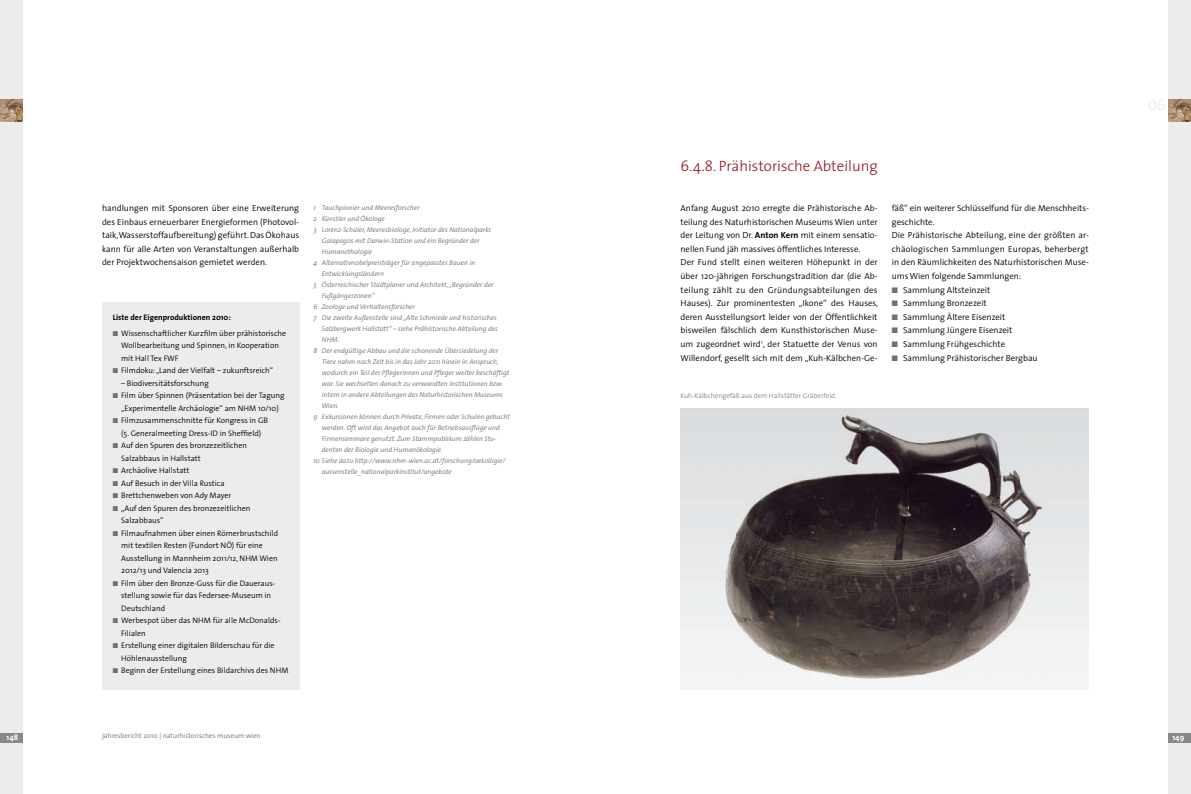
<style>
.page{position:relative;width:1191px;height:794px;background:#fff}
.page>*{position:absolute;margin:0;border:0;box-sizing:border-box;transform-origin:0 0}
.t1{font:300 15px "The Sans";color:#92131e}
.t2{font:300 8.8px/13.6px "The Sans";color:#000}
.t3{font:300 8px/12.5px "The Sans";color:#000}
.t4{font:700 8px "The Sans";color:#000}
.t5{font:700 8px "The Sans";color:#fff}
.t6{font:italic 300 7px "The Sans";color:#707173}
.t7{font:300 7px "The Sans";color:#707173}
.t8{font:300 7px "The Sans";color:#707173}
.s1{color:#707173}
.s2{font-weight:700}
</style>
<div class="page">
<div style="left:0;top:0;width:23px;height:794px;background:#ececed"></div>
<div style="left:0;top:732px;width:23px;height:10px;background:#878889"></div>
<div style="left:1168px;top:0;width:23px;height:794px;background:#ececed"></div>
<div style="left:1168px;top:732px;width:23px;height:10px;background:#878889"></div>
<img style="left:680px;top:408px;width:409px;height:278px">
<div style="left:102px;top:302px;width:197px;height:387px;background:#ececed"></div>
<img style="left:0;top:99px;width:23px;height:23px">
<img style="left:1168px;top:99px;width:23px;height:23px">
<p class="t2" style="left:102px;top:201px;width:199px;text-align:justify">handlungen mit Sponsoren über eine Erweiterung des Einbaus erneuerbarer Energieformen (Photovol&shy;taik, Wasserstoffaufbereitung) geführt. Das Ökohaus kann für alle Arten von Veranstaltungen außerhalb der Projektwochensaison gemietet werden.</p>
<p class="t6" style="left:313px;top:202px;width:108px">1 Tauchpionier und Meeresforscher</p>
<p class="t6" style="left:313px;top:213px;width:73px">2 Künstler und Ökologe</p>
<p class="t6" style="left:313px;top:224px;width:179px">3 Lorenz-Schüler, Meeresbiologe, Initiator des Nationalparks</p>
<p class="t6" style="left:322px;top:235px;width:159px">Galapagos mit Darwin-Station und ein Begründer der</p>
<p class="t6" style="left:322px;top:246px;width:52px">Humanethologie</p>
<p class="t6" style="left:313px;top:257px;width:164px">4 Alternativnobelpreisträger für angepasstes Bauen in</p>
<p class="t6" style="left:322px;top:268px;width:64px">Entwicklungsländern</p>
<p class="t6" style="left:313px;top:279px;width:182px">5 Österreichischer Stadtplaner und Architekt, „Begründer der</p>
<p class="t6" style="left:322px;top:290px;width:54px">Fußgängerzonen“</p>
<p class="t6" style="left:313px;top:301px;width:103px">6 Zoologe und Verhaltensforscher</p>
<p class="t6" style="left:313px;top:312px;width:185px">7 Die zweite Außenstelle sind „Alte Schmiede und historisches</p>
<p class="t6" style="left:322px;top:323px;width:177px">Salzbergwerk Hallstatt“ – siehe Prähistorische Abteilung des</p>
<p class="t6" style="left:322px;top:334px;width:19px">NHM.</p>
<p class="t6" style="left:313px;top:345px;width:186px">8 Der endgültige Abbau und die schonende Übersiedelung der</p>
<p class="t6" style="left:322px;top:356px;width:178px">Tiere nahm noch Zeit bis in das Jahr 2011 hinein in Anspruch,</p>
<p class="t6" style="left:322px;top:367px;width:189px">wodurch ein Teil der Pflegerinnen und Pfleger weiter beschäftigt</p>
<p class="t6" style="left:322px;top:378px;width:182px">war. Sie wechselten danach zu verwandten Institutionen bzw.</p>
<p class="t6" style="left:322px;top:389px;width:183px">intern in andere Abteilungen des Naturhistorischen Museums</p>
<p class="t6" style="left:322px;top:400px;width:18px">Wien.</p>
<p class="t6" style="left:313px;top:411px;width:198px">9 Exkursionen können durch Private, Firmen oder Schulen gebucht</p>
<p class="t6" style="left:322px;top:422px;width:180px">werden. Oft wird das Angebot auch für Betriebsausflüge und</p>
<p class="t6" style="left:322px;top:433px;width:176px">Firmenseminare genutzt. Zum Stammpublikum zählen Stu-</p>
<p class="t6" style="left:322px;top:444px;width:122px">denten der Biologie und Humanökologie.</p>
<p class="t6" style="left:313px;top:455px;width:193px">10 Siehe dazu http://www.nhm-wien.ac.at/forschung/oekologie/</p>
<p class="t6" style="left:322px;top:466px;width:132px">aussenstelle_nationalparkinstitut/angebote</p>
<p class="t4" style="left:113px;top:311px;width:120px">Liste der Eigenproduktionen 2010:</p>
<p class="t3" style="left:121px;top:326px;width:166px;text-indent:-9px"><span class="s1">■</span> Wissenschaftlicher Kurzfilm über prähistorische<br>Wollbearbeitung und Spinnen, in Kooperation mit Hall Tex FWF</p>
<p class="t3" style="left:113px;top:364px;width:162px"><span class="s1">■</span> Filmdoku: „Land der Vielfalt – zukunftsreich“</p>
<p class="t3" style="left:121px;top:376px;width:89px">– Biodiversitätsforschung</p>
<p class="t3" style="left:113px;top:389px;width:173px;text-align:center"><span class="s1">■</span> Film über Spinnen (Präsentation bei der Tagung „Experimentelle Archäologie“ am NHM 10/10)</p>
<p class="t3" style="left:113px;top:414px;width:157px;text-align:center"><span class="s1">■</span> Filmzusammenschnitte für Kongress in GB (5. Generalmeeting Dress-ID in Sheffield)</p>
<p class="t3" style="left:121px;top:439px;width:127px;text-indent:-9px"><span class="s1">■</span> Auf den Spuren des bronzezeitlichen<br>Salzabbaus in Hallstatt</p>
<p class="t3" style="left:113px;top:464px;width:78px"><span class="s1">■</span> Archäolive Hallstatt</p>
<p class="t3" style="left:113px;top:476px;width:113px"><span class="s1">■</span> Auf Besuch in der Villa Rustica</p>
<p class="t3" style="left:113px;top:489px;width:120px"><span class="s1">■</span> Brettchenweben von Ady Mayer</p>
<p class="t3" style="left:121px;top:501px;width:131px;text-indent:-9px"><span class="s1">■</span> „Auf den Spuren des bronzezeitlichen<br>Salzabbaus“</p>
<p class="t3" style="left:121px;top:526px;width:158px;text-indent:-9px"><span class="s1">■</span> Filmaufnahmen über einen Römerbrustschild mit textilen Resten (Fundort NÖ) für eine Ausstellung in Mannheim 2011/12, NHM Wien 2012/13 und Valencia 2013</p>
<p class="t3" style="left:121px;top:576px;width:156px;text-indent:-9px"><span class="s1">■</span> Film über den Bronze-Guss für die Daueraus&shy;stellung sowie für das Federsee-Museum in<br>Deutschland</p>
<p class="t3" style="left:121px;top:614px;width:161px;text-indent:-9px"><span class="s1">■</span> Werbespot über das NHM für alle McDonalds-<br>Filialen</p>
<p class="t3" style="left:121px;top:639px;width:155px;text-indent:-9px"><span class="s1">■</span> Erstellung einer digitalen Bilderschau für die<br>Höhlenausstellung</p>
<p class="t3" style="left:113px;top:664px;width:177px"><span class="s1">■</span> Beginn der Erstellung eines Bildarchivs des NHM</p>
<h1 class="t1" style="left:680px;top:154px;width:199px">6.4.8. Prähistorische Abteilung</h1>
<p class="t2" style="left:680px;top:201px;width:199px">Anfang August 2010 erregte die Prähistorische Ab&shy;teilung des Naturhistorischen Museums Wien unter der Leitung von Dr. <span class="s2">Anton Kern</span> mit einem sensatio&shy;nellen Fund jäh massives öffentliches Interesse.<br>Der Fund stellt einen weiteren Höhepunkt in der über 120-jährigen Forschungstradition dar (die Ab&shy;teilung zählt zu den Gründungsabteilungen des Hauses). Zur prominentesten „Ikone“ des Hauses, deren Ausstellungsort leider von der Öffentlichkeit bisweilen fälschlich dem Kunsthistorischen Muse&shy;um zugeordnet wird<sup>1</sup>, der Statuette der Venus von Willendorf, gesellt sich mit dem „Kuh-Kälbchen-Ge-</p>
<p class="t2" style="left:891px;top:201px;width:199px">fäß“ ein weiterer Schlüsselfund für die Menschheits&shy;geschichte.<br>Die Prähistorische Abteilung, eine der größten ar&shy;chäologischen Sammlungen Europas, beherbergt in den Räumlichkeiten des Naturhistorischen Muse&shy;ums Wien folgende Sammlungen:</p>
<p class="t2" style="left:891px;top:282px;width:100px"><span class="s1">■</span> Sammlung Altsteinzeit</p>
<p class="t2" style="left:891px;top:296px;width:97px"><span class="s1">■</span> Sammlung Bronzezeit</p>
<p class="t2" style="left:891px;top:310px;width:115px"><span class="s1">■</span> Sammlung Ältere Eisenzeit</p>
<p class="t2" style="left:891px;top:323px;width:122px"><span class="s1">■</span> Sammlung Jüngere Eisenzeit</p>
<p class="t2" style="left:891px;top:337px;width:115px"><span class="s1">■</span> Sammlung Frühgeschichte</p>
<p class="t2" style="left:891px;top:351px;width:147px"><span class="s1">■</span> Sammlung Prähistorischer Bergbau</p>
<p class="t8" style="left:680px;top:390px;width:157px">Kuh-Kälbchengefäß aus dem Hallstätter Gräberfeld.</p>
<p class="t5" style="left:7px;top:730px;width:8px">148</p>
<p class="t7" style="left:102px;top:729px;width:160px">jahresbericht 2010 | naturhistorisches museum wien</p>
<p class="t5" style="left:1172px;top:730px;width:9px">149</p>
</div>
